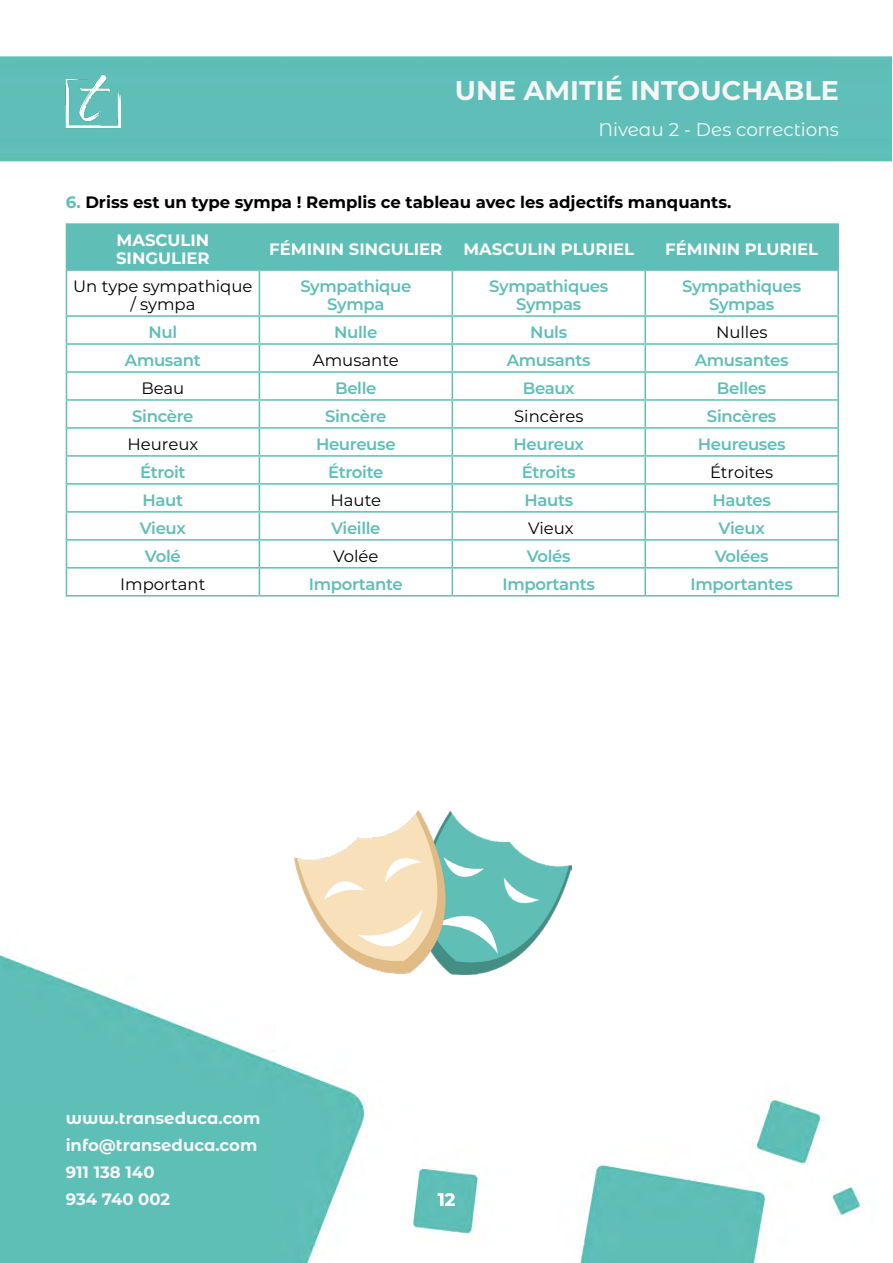
<style>
.page{position:relative;width:893px;height:1263px;background:#fff}
.page>*{position:absolute;margin:0;border:0;box-sizing:border-box;transform-origin:0 0}
.t1{font:700 27px "Montserrat";color:#f6f6f6}
.t2{font:18.45px "Montserrat Alternates";color:#f6f6f6}
.t3{font:700 18px "Montserrat";color:#fff}
.t4{font:600 16.5px/18px "Montserrat";letter-spacing:-.02em;color:#5fbeb6;text-align:center}
.t5{font:16.5px/18px "Montserrat";color:#000;text-align:center}
.t6{font:700 16.5px "Montserrat";color:#000}
.t7{font:700 16.5px/18px "Montserrat";color:#fff}
.t8{font:700 16.5px/27px "Montserrat Alternates";color:#f6f6f6}
.s1{color:#5fbeb6}
</style>
<div class="page">
<img style="left:0;top:56px;width:892px;height:1207px">
<img style="left:66px;top:74px;width:55px;height:66px">
<div style="left:67px;top:225px;width:770px;height:44px;background:#5fbeb6"></div>
<hr style="left:66px;top:223px;width:193px;height:2px;background:#5fbeb6">
<hr style="left:66px;top:225px;width:1px;height:44px;background:#5fbeb6">
<hr style="left:259px;top:223px;width:193px;height:2px;background:#5fbeb6">
<hr style="left:259px;top:225px;width:1px;height:44px;background:#5fbeb6">
<hr style="left:452px;top:223px;width:193px;height:2px;background:#5fbeb6">
<hr style="left:452px;top:225px;width:1px;height:44px;background:#5fbeb6">
<hr style="left:645px;top:223px;width:194px;height:2px;background:#5fbeb6">
<hr style="left:644px;top:225px;width:2px;height:44px;background:#5fbeb6">
<hr style="left:837px;top:225px;width:2px;height:44px;background:#5fbeb6">
<hr style="left:66px;top:269px;width:193px;height:2px;background:#5fbeb6">
<hr style="left:66px;top:271px;width:1px;height:44px;background:#5fbeb6">
<hr style="left:259px;top:269px;width:193px;height:2px;background:#5fbeb6">
<hr style="left:259px;top:271px;width:1px;height:44px;background:#5fbeb6">
<hr style="left:452px;top:269px;width:193px;height:2px;background:#5fbeb6">
<hr style="left:452px;top:271px;width:1px;height:44px;background:#5fbeb6">
<hr style="left:645px;top:269px;width:194px;height:2px;background:#5fbeb6">
<hr style="left:644px;top:271px;width:2px;height:44px;background:#5fbeb6">
<hr style="left:837px;top:271px;width:2px;height:44px;background:#5fbeb6">
<hr style="left:66px;top:315px;width:193px;height:2px;background:#5fbeb6">
<hr style="left:259px;top:315px;width:193px;height:2px;background:#5fbeb6">
<hr style="left:452px;top:315px;width:193px;height:2px;background:#5fbeb6">
<hr style="left:645px;top:315px;width:194px;height:2px;background:#5fbeb6">
<hr style="left:644px;top:317px;width:2px;height:26px;background:#5fbeb6">
<hr style="left:837px;top:317px;width:2px;height:26px;background:#5fbeb6">
<hr style="left:66px;top:343px;width:193px;height:2px;background:#5fbeb6">
<hr style="left:259px;top:343px;width:193px;height:2px;background:#5fbeb6">
<hr style="left:452px;top:343px;width:193px;height:2px;background:#5fbeb6">
<hr style="left:645px;top:343px;width:194px;height:2px;background:#5fbeb6">
<hr style="left:644px;top:345px;width:2px;height:26px;background:#5fbeb6">
<hr style="left:837px;top:345px;width:2px;height:26px;background:#5fbeb6">
<hr style="left:66px;top:371px;width:193px;height:2px;background:#5fbeb6">
<hr style="left:259px;top:371px;width:193px;height:2px;background:#5fbeb6">
<hr style="left:452px;top:371px;width:193px;height:2px;background:#5fbeb6">
<hr style="left:645px;top:371px;width:194px;height:2px;background:#5fbeb6">
<hr style="left:644px;top:373px;width:2px;height:26px;background:#5fbeb6">
<hr style="left:837px;top:373px;width:2px;height:26px;background:#5fbeb6">
<hr style="left:66px;top:399px;width:193px;height:2px;background:#5fbeb6">
<hr style="left:259px;top:399px;width:193px;height:2px;background:#5fbeb6">
<hr style="left:452px;top:399px;width:193px;height:2px;background:#5fbeb6">
<hr style="left:645px;top:399px;width:194px;height:2px;background:#5fbeb6">
<hr style="left:644px;top:401px;width:2px;height:26px;background:#5fbeb6">
<hr style="left:837px;top:401px;width:2px;height:26px;background:#5fbeb6">
<hr style="left:66px;top:427px;width:193px;height:2px;background:#5fbeb6">
<hr style="left:259px;top:427px;width:193px;height:2px;background:#5fbeb6">
<hr style="left:452px;top:427px;width:193px;height:2px;background:#5fbeb6">
<hr style="left:645px;top:427px;width:194px;height:2px;background:#5fbeb6">
<hr style="left:644px;top:429px;width:2px;height:26px;background:#5fbeb6">
<hr style="left:837px;top:429px;width:2px;height:26px;background:#5fbeb6">
<hr style="left:66px;top:455px;width:193px;height:2px;background:#5fbeb6">
<hr style="left:259px;top:455px;width:193px;height:2px;background:#5fbeb6">
<hr style="left:452px;top:455px;width:193px;height:2px;background:#5fbeb6">
<hr style="left:645px;top:455px;width:194px;height:2px;background:#5fbeb6">
<hr style="left:644px;top:457px;width:2px;height:26px;background:#5fbeb6">
<hr style="left:837px;top:457px;width:2px;height:26px;background:#5fbeb6">
<hr style="left:66px;top:483px;width:193px;height:2px;background:#5fbeb6">
<hr style="left:259px;top:483px;width:193px;height:2px;background:#5fbeb6">
<hr style="left:452px;top:483px;width:193px;height:2px;background:#5fbeb6">
<hr style="left:645px;top:483px;width:194px;height:2px;background:#5fbeb6">
<hr style="left:644px;top:485px;width:2px;height:26px;background:#5fbeb6">
<hr style="left:837px;top:485px;width:2px;height:26px;background:#5fbeb6">
<hr style="left:66px;top:511px;width:193px;height:2px;background:#5fbeb6">
<hr style="left:259px;top:511px;width:193px;height:2px;background:#5fbeb6">
<hr style="left:452px;top:511px;width:193px;height:2px;background:#5fbeb6">
<hr style="left:645px;top:511px;width:194px;height:2px;background:#5fbeb6">
<hr style="left:644px;top:513px;width:2px;height:26px;background:#5fbeb6">
<hr style="left:837px;top:513px;width:2px;height:26px;background:#5fbeb6">
<hr style="left:66px;top:539px;width:193px;height:2px;background:#5fbeb6">
<hr style="left:259px;top:539px;width:193px;height:2px;background:#5fbeb6">
<hr style="left:452px;top:539px;width:193px;height:2px;background:#5fbeb6">
<hr style="left:645px;top:539px;width:194px;height:2px;background:#5fbeb6">
<hr style="left:644px;top:541px;width:2px;height:26px;background:#5fbeb6">
<hr style="left:837px;top:541px;width:2px;height:26px;background:#5fbeb6">
<hr style="left:66px;top:567px;width:193px;height:1px;background:#5fbeb6">
<svg style="left:66px;top:317px;width:1px;height:278px"></svg>
<hr style="left:259px;top:567px;width:193px;height:1px;background:#5fbeb6">
<svg style="left:259px;top:317px;width:1px;height:278px"></svg>
<hr style="left:452px;top:567px;width:193px;height:1px;background:#5fbeb6">
<svg style="left:452px;top:317px;width:1px;height:278px"></svg>
<hr style="left:645px;top:567px;width:194px;height:1px;background:#5fbeb6">
<hr style="left:644px;top:568px;width:2px;height:27px;background:#5fbeb6">
<hr style="left:837px;top:568px;width:2px;height:27px;background:#5fbeb6">
<hr style="left:66px;top:595px;width:193px;height:1px;background:#5fbeb6">
<hr style="left:259px;top:595px;width:193px;height:1px;background:#5fbeb6">
<hr style="left:452px;top:595px;width:193px;height:1px;background:#5fbeb6">
<hr style="left:645px;top:595px;width:194px;height:1px;background:#5fbeb6">
<img style="left:295px;top:810px;width:276px;height:164px">
<h1 class="t1" style="left:455px;top:71px;width:385px">UNE AMITIÉ INTOUCHABLE</h1>
<p class="t2" style="left:598px;top:117px;width:242px">Niveau 2 - Des corrections</p>
<p class="t6" style="left:66px;top:191px;width:667px"><span class="s1">6.</span> Driss est un type sympa ! Remplis ce tableau avec les adjectifs manquants.</p>
<p class="t7" style="left:116px;top:230px;width:95px">MASCULIN<br>SINGULIER</p>
<p class="t7" style="left:269px;top:239px;width:175px">FÉMININ SINGULIER</p>
<p class="t7" style="left:463px;top:239px;width:172px">MASCULIN PLURIEL</p>
<p class="t7" style="left:665px;top:239px;width:154px">FÉMININ PLURIEL</p>
<p class="t5" style="left:73px;top:277px;width:181px">Un type sympathique / sympa</p>
<p class="t4" style="left:300px;top:276px;width:112px">Sympathique<br>Sympa</p>
<p class="t4" style="left:489px;top:276px;width:121px">Sympathiques<br>Sympas</p>
<p class="t4" style="left:682px;top:276px;width:121px">Sympathiques<br>Sympas</p>
<p class="t4" style="left:149px;top:322px;width:30px">Nul</p>
<p class="t4" style="left:334px;top:322px;width:45px">Nulle</p>
<p class="t4" style="left:530px;top:322px;width:38px">Nuls</p>
<p class="t5" style="left:716px;top:323px;width:53px">Nulles</p>
<p class="t4" style="left:125px;top:350px;width:77px">Amusant</p>
<p class="t5" style="left:313px;top:351px;width:87px">Amusante</p>
<p class="t4" style="left:507px;top:350px;width:85px">Amusants</p>
<p class="t4" style="left:695px;top:350px;width:95px">Amusantes</p>
<p class="t5" style="left:141px;top:378px;width:44px">Beau</p>
<p class="t4" style="left:335px;top:378px;width:43px">Belle</p>
<p class="t4" style="left:523px;top:378px;width:53px">Beaux</p>
<p class="t4" style="left:717px;top:378px;width:51px">Belles</p>
<p class="t4" style="left:132px;top:406px;width:63px">Sincère</p>
<p class="t4" style="left:325px;top:406px;width:63px">Sincère</p>
<p class="t5" style="left:514px;top:406px;width:71px">Sincères</p>
<p class="t4" style="left:707px;top:406px;width:71px">Sincères</p>
<p class="t5" style="left:127px;top:434px;width:72px">Heureux</p>
<p class="t4" style="left:316px;top:434px;width:81px">Heureuse</p>
<p class="t4" style="left:513px;top:434px;width:72px">Heureux</p>
<p class="t4" style="left:698px;top:434px;width:89px">Heureuses</p>
<p class="t4" style="left:140px;top:462px;width:47px">Étroit</p>
<p class="t4" style="left:328px;top:462px;width:57px">Étroite</p>
<p class="t4" style="left:522px;top:462px;width:55px">Étroits</p>
<p class="t5" style="left:710px;top:462px;width:65px">Étroites</p>
<p class="t4" style="left:143px;top:490px;width:42px">Haut</p>
<p class="t5" style="left:330px;top:490px;width:52px">Haute</p>
<p class="t4" style="left:524px;top:490px;width:50px">Hauts</p>
<p class="t4" style="left:712px;top:490px;width:60px">Hautes</p>
<p class="t4" style="left:140px;top:518px;width:48px">Vieux</p>
<p class="t4" style="left:331px;top:518px;width:51px">Vieille</p>
<p class="t5" style="left:528px;top:518px;width:47px">Vieux</p>
<p class="t4" style="left:719px;top:518px;width:48px">Vieux</p>
<p class="t4" style="left:145px;top:546px;width:37px">Volé</p>
<p class="t5" style="left:333px;top:546px;width:47px">Volée</p>
<p class="t4" style="left:527px;top:546px;width:45px">Volés</p>
<p class="t4" style="left:715px;top:546px;width:55px">Volées</p>
<p class="t5" style="left:120px;top:574px;width:87px">Important</p>
<p class="t4" style="left:309px;top:574px;width:96px">Importante</p>
<p class="t4" style="left:502px;top:574px;width:94px">Importants</p>
<p class="t4" style="left:691px;top:574px;width:104px">Importantes</p>
<p class="t8" style="left:66px;top:1104px;width:196px">www.transeduca.com info@transeduca.com<br>911 138 140<br>934 740 002</p>
<p class="t3" style="left:438px;top:1186px;width:19px">12</p>
</div>
